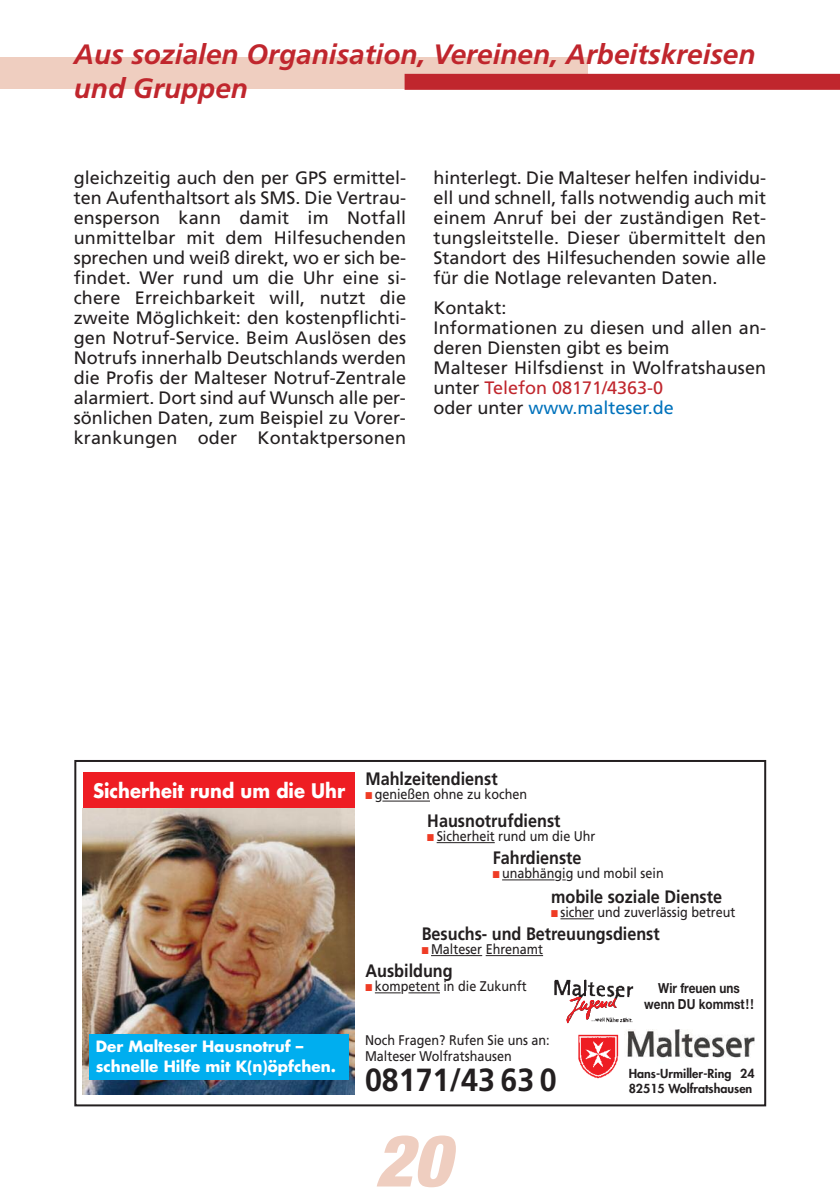
<style>
.page{position:relative;width:840px;height:1191px;background:#fff}
.page>*{position:absolute;margin:0;border:0;box-sizing:border-box;transform-origin:0 0}
.t1{font:italic 900 condensed 72px "Helvetica Neue";color:#efcec0}
.t2{font:700 32px "Frutiger";color:#231f20;scale:.95 1}
.t3{font:italic 700 28px/33.6px "Frutiger";color:#c0262d}
.t4{font:700 19.6px "Futura";color:#fff;scale:.92 1}
.t5{font:18px/20px "Frutiger";color:#231f20;text-align:justify}
.t6{font:700 18px "Frutiger";color:#231f20;scale:.9 1}
.t7{font:700 15.2px/19.8px "Futura";color:#fff}
.t8{font:14px/16px "Frutiger";color:#231f20;scale:.9 1}
.t9{font:700 13.8px/16.4px "Helvetica Neue";color:#231f20;text-align:center;scale:.85 1}
.t10{font:800 12.2px/15.2px "Futura";color:#231f20}
.s1{color:#c0262d}
.s2{color:#0072bc}
.s3{color:#ef3c25}
</style>
<div class="page">
<div style="left:0;top:58px;width:587px;height:31px;background:#efcec0"></div>
<div style="left:404px;top:74px;width:435px;height:16px;background:#c0262d"></div>
<div style="left:74px;top:760px;width:691px;height:346px;border:2px solid #231f20"></div>
<img style="left:83px;top:772px;width:272px;height:322px">
<svg style="left:578px;top:1029px;width:177px;height:50px"></svg>
<img style="left:554px;top:979px;width:80px;height:45px">
<img style="left:554px;top:996px;width:70px;height:27px">
<hr style="left:382px;top:800px;width:48px;height:1px;background:#231f20">
<hr style="left:436px;top:842px;width:58px;height:1px;background:#231f20">
<hr style="left:502px;top:879px;width:52px;height:1px;background:#231f20">
<hr style="left:560px;top:918px;width:33px;height:1px;background:#231f20">
<hr style="left:431px;top:955px;width:51px;height:1px;background:#231f20">
<hr style="left:485px;top:955px;width:57px;height:1px;background:#231f20">
<svg style="left:374px;top:992px;width:26px;height:1px"></svg>
<hr style="left:408px;top:992px;width:31px;height:1px;background:#231f20">
<h3 class="t3" style="left:74px;top:40px;width:683px">Aus sozialen Organisation, Vereinen, Arbeitskreisen und Gruppen</h3>
<p class="t5" style="left:74px;top:169px;width:334px">gleichzeitig auch den per GPS ermittel&shy;ten Aufenthaltsort als SMS. Die Vertrau&shy;ensperson kann damit im Notfall unmittelbar mit dem Hilfesuchenden sprechen und weiß direkt, wo er sich be&shy;findet. Wer rund um die Uhr eine si&shy;chere Erreichbarkeit will, nutzt die zweite Möglichkeit: den kostenpflichti&shy;gen Notruf-Service. Beim Auslösen des Notrufs innerhalb Deutschlands werden die Profis der Malteser Notruf-Zentrale alarmiert. Dort sind auf Wunsch alle per&shy;sönlichen Daten, zum Beispiel zu Vorer&shy;krankungen oder Kontaktpersonen</p>
<p class="t5" style="left:433px;top:169px;width:334px">hinterlegt. Die Malteser helfen individu&shy;ell und schnell, falls notwendig auch mit einem Anruf bei der zuständigen Ret&shy;tungsleitstelle. Dieser übermittelt den Standort des Hilfesuchenden sowie alle für die Notlage relevanten Daten.</p>
<p class="t5" style="left:433px;top:299px;width:334px;text-align:left">Kontakt:<br>Informationen zu diesen und allen an&shy;deren Diensten gibt es beim<br>Malteser Hilfsdienst in Wolfratshausen unter <span class="s1">Telefon 08171/4363-0<br></span>oder unter <span class="s2">www.malteser.de</span></p>
<p class="t4" style="left:93px;top:782px;width:275px">Sicherheit rund um die Uhr</p>
<p class="t7" style="left:96px;top:1037px;width:242px">Der Malteser Hausnotruf – schnelle Hilfe mit K(n)öpfchen.</p>
<p class="t6" style="left:365px;top:772px;width:148px">Mahlzeitendienst</p>
<p class="t8" style="left:365px;top:787px;width:181px"><span class="s3">■</span> genießen ohne zu kochen</p>
<p class="t6" style="left:427px;top:813px;width:149px">Hausnotrufdienst</p>
<p class="t8" style="left:427px;top:829px;width:188px"><span class="s3">■</span> Sicherheit rund um die Uhr</p>
<p class="t6" style="left:492px;top:850px;width:100px">Fahrdienste</p>
<p class="t8" style="left:492px;top:866px;width:191px"><span class="s3">■</span> unabhängig und mobil sein</p>
<p class="t6" style="left:550px;top:889px;width:191px">mobile soziale Dienste</p>
<p class="t8" style="left:550px;top:905px;width:206px"><span class="s3">■</span> sicher und zuverlässig betreut</p>
<p class="t6" style="left:421px;top:926px;width:266px">Besuchs- und Betreuungsdienst</p>
<p class="t8" style="left:421px;top:942px;width:136px"><span class="s3">■</span> Malteser Ehrenamt</p>
<p class="t6" style="left:365px;top:963px;width:98px">Ausbildung</p>
<p class="t8" style="left:365px;top:979px;width:180px"><span class="s3">■</span> kompetent in die Zukunft</p>
<p class="t9" style="left:644px;top:980px;width:130px">Wir freuen uns wenn DU kommst!!</p>
<p class="t8" style="left:365px;top:1033px;width:207px">Noch Fragen? Rufen Sie uns an:<br>Malteser Wolfratshausen</p>
<h2 class="t2" style="left:365px;top:1067px;width:203px">08171/43 63 0</h2>
<h1 class="t1" style="left:375px;top:1116px;width:87px">20</h1>
<p class="t10" style="left:628px;top:1066px;width:127px">Hans-Urmiller-Ring 24<br>82515 Wolfratshausen</p>
</div>
